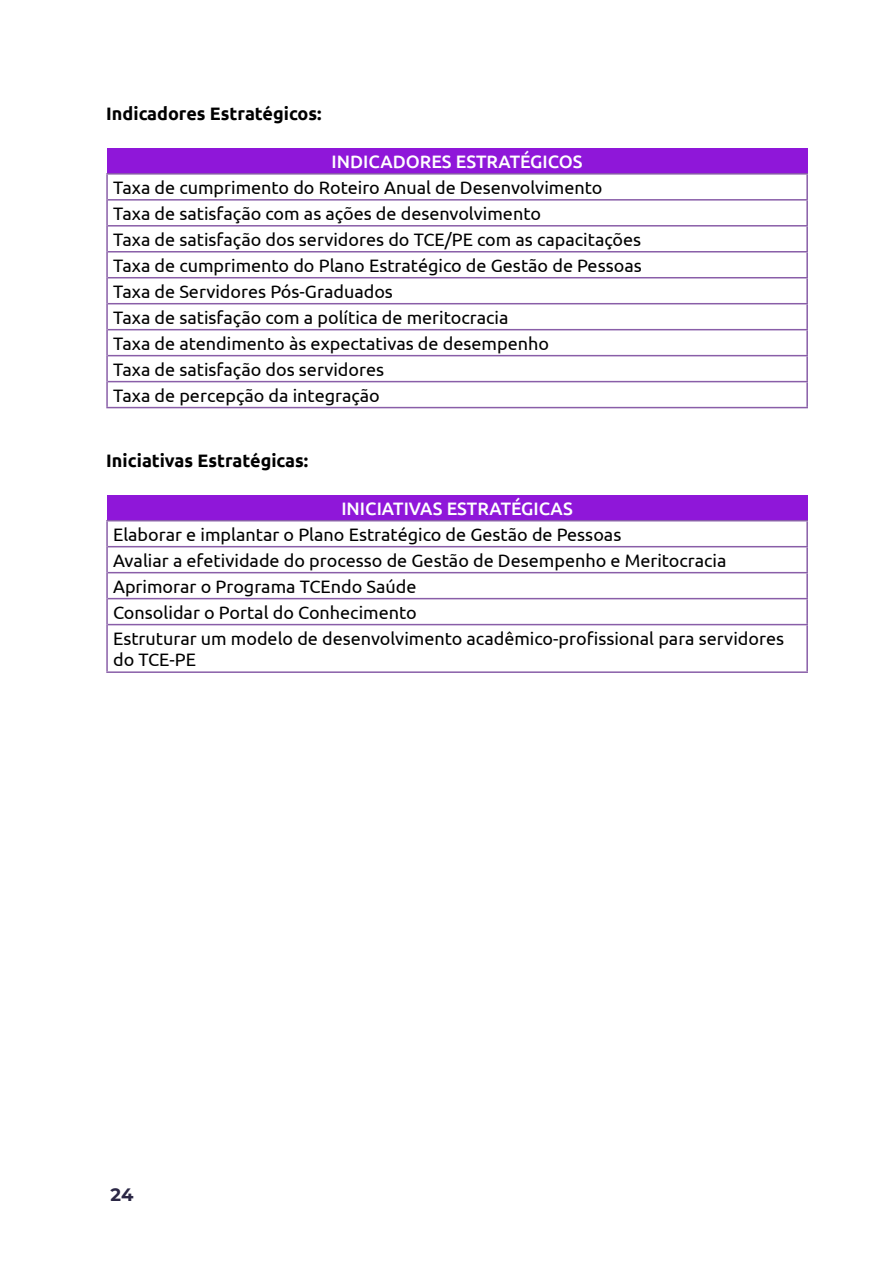
<style>
.page{position:relative;width:893px;height:1263px;background:#fff}
.page>*{position:absolute;margin:0;border:0;box-sizing:border-box;transform-origin:0 0}
.t1{font:18px/26px "Ubuntu";color:#000}
.t2{font:700 18px "Ubuntu";color:#000}
.t3{font:500 18px "Ubuntu";color:#fff}
.t4{font:700 18px "Montserrat";color:#2b2745}
</style>
<div class="page">
<div style="left:107px;top:148px;width:700px;height:26px;background:#8f17d9"></div>
<hr style="left:106px;top:173px;width:702px;height:2px;background:#895ea8">
<hr style="left:106px;top:175px;width:2px;height:25px;background:#895ea8">
<hr style="left:108px;top:199px;width:700px;height:2px;background:#895ea8">
<hr style="left:108px;top:225px;width:700px;height:2px;background:#895ea8">
<hr style="left:108px;top:251px;width:700px;height:1px;background:#895ea8">
<hr style="left:108px;top:277px;width:700px;height:1px;background:#895ea8">
<hr style="left:108px;top:303px;width:700px;height:1px;background:#895ea8">
<hr style="left:108px;top:329px;width:700px;height:1px;background:#895ea8">
<hr style="left:108px;top:355px;width:700px;height:1px;background:#895ea8">
<hr style="left:108px;top:381px;width:700px;height:1px;background:#895ea8">
<hr style="left:106px;top:407px;width:702px;height:1px;background:#895ea8">
<hr style="left:106px;top:200px;width:2px;height:26px;background:#895ea8">
<hr style="left:106px;top:226px;width:2px;height:26px;background:#895ea8">
<hr style="left:106px;top:252px;width:2px;height:26px;background:#895ea8">
<hr style="left:106px;top:278px;width:2px;height:26px;background:#895ea8">
<hr style="left:106px;top:304px;width:2px;height:26px;background:#895ea8">
<hr style="left:106px;top:330px;width:2px;height:26px;background:#895ea8">
<hr style="left:106px;top:356px;width:2px;height:26px;background:#895ea8">
<hr style="left:106px;top:382px;width:2px;height:25px;background:#895ea8">
<hr style="left:806px;top:175px;width:2px;height:24px;background:#895ea8">
<hr style="left:806px;top:201px;width:2px;height:24px;background:#895ea8">
<hr style="left:806px;top:227px;width:2px;height:24px;background:#895ea8">
<hr style="left:806px;top:252px;width:2px;height:25px;background:#895ea8">
<hr style="left:806px;top:278px;width:2px;height:25px;background:#895ea8">
<hr style="left:806px;top:304px;width:2px;height:25px;background:#895ea8">
<hr style="left:806px;top:330px;width:2px;height:25px;background:#895ea8">
<hr style="left:806px;top:356px;width:2px;height:25px;background:#895ea8">
<hr style="left:806px;top:382px;width:2px;height:25px;background:#895ea8">
<div style="left:107px;top:495px;width:700px;height:26px;background:#8f17d9"></div>
<hr style="left:106px;top:520px;width:702px;height:1px;background:#895ea8">
<hr style="left:106px;top:521px;width:2px;height:26px;background:#895ea8">
<hr style="left:108px;top:546px;width:700px;height:1px;background:#895ea8">
<hr style="left:108px;top:572px;width:700px;height:1px;background:#895ea8">
<hr style="left:108px;top:598px;width:700px;height:1px;background:#895ea8">
<hr style="left:108px;top:624px;width:700px;height:1px;background:#895ea8">
<hr style="left:106px;top:671px;width:702px;height:2px;background:#895ea8">
<hr style="left:106px;top:547px;width:2px;height:26px;background:#895ea8">
<hr style="left:106px;top:573px;width:2px;height:26px;background:#895ea8">
<hr style="left:106px;top:599px;width:2px;height:26px;background:#895ea8">
<hr style="left:106px;top:625px;width:2px;height:46px;background:#895ea8">
<hr style="left:806px;top:521px;width:2px;height:25px;background:#895ea8">
<hr style="left:806px;top:547px;width:2px;height:25px;background:#895ea8">
<hr style="left:806px;top:573px;width:2px;height:25px;background:#895ea8">
<hr style="left:806px;top:599px;width:2px;height:25px;background:#895ea8">
<hr style="left:806px;top:625px;width:2px;height:46px;background:#895ea8">
<p class="t2" style="left:106px;top:103px;width:217px">Indicadores Estratégicos:</p>
<p class="t3" style="left:332px;top:150px;width:252px">INDICADORES ESTRATÉGICOS</p>
<p class="t1" style="left:113px;top:174px;width:530px">Taxa de cumprimento do Roteiro Anual de Desenvolvimento Taxa de satisfação com as ações de desenvolvimento<br>Taxa de satisfação dos servidores do TCE/PE com as capacitações Taxa de cumprimento do Plano Estratégico de Gestão de Pessoas Taxa de Servidores Pós-Graduados<br>Taxa de satisfação com a política de meritocracia<br>Taxa de atendimento às expectativas de desempenho<br>Taxa de satisfação dos servidores<br>Taxa de percepção da integração</p>
<p class="t2" style="left:106px;top:450px;width:203px">Iniciativas Estratégicas:</p>
<p class="t3" style="left:341px;top:497px;width:233px">INICIATIVAS ESTRATÉGICAS</p>
<p class="t1" style="left:113px;top:521px;width:673px">Elaborar e implantar o Plano Estratégico de Gestão de Pessoas<br>Avaliar a efetividade do processo de Gestão de Desempenho e Meritocracia Aprimorar o Programa TCEndo Saúde<br>Consolidar o Portal do Conhecimento<br>Estruturar um modelo de desenvolvimento acadêmico-profissional para servidores</p>
<p class="t1" style="left:113px;top:646px;width:85px">do TCE-PE</p>
<p class="t4" style="left:111px;top:1181px;width:24px">24</p>
</div>
